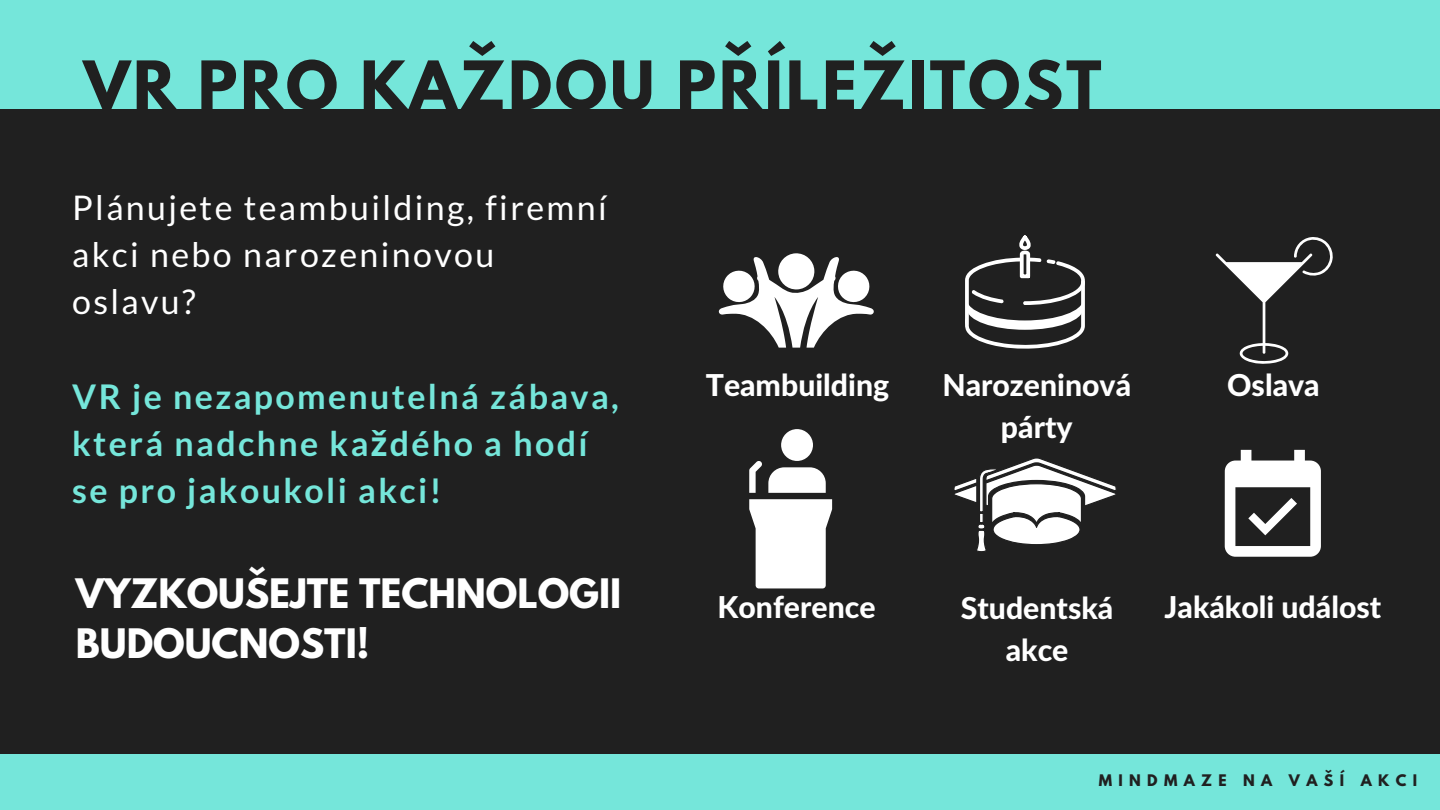
<style>
.page{position:relative;width:1440px;height:810px;background:#75e6da}
.page>*{position:absolute;margin:0;border:0;box-sizing:border-box;transform-origin:0 0}
.t1{font:700 59.4px "League Spartan";letter-spacing:.05em;color:#202020}
.t2{font:700 36px/50.2px "League Spartan";color:#fff}
.t3{font:700 34px/47.2px "Lato";letter-spacing:.07em;color:#75e6da}
.t4{font:34px/47.2px "Lato";letter-spacing:.07em;color:#fff}
.t5{font:800 30.2px/42px "Lato Latin";color:#fff;text-align:center}
.t6{font:700 14.1px "League Spartan";letter-spacing:.45em;color:#202020}
.s1{font-family:"Noto Sans"}
</style>
<div class="page">
<div style="left:0;top:109px;width:1440px;height:645px;background:#202020"></div>
<div style="left:781px;top:429px;width:32px;height:32px;background:#fff;border-radius:50%"></div>
<svg style="left:768px;top:467px;width:58px;height:26px;background:#e8e8e8"></svg>
<svg style="left:749px;top:461px;width:13px;height:32px"></svg>
<svg style="left:749px;top:499px;width:83px;height:89px;background:#e3e3e3"></svg>
<svg style="left:1216px;top:237px;width:117px;height:126px"></svg>
<svg style="left:1225px;top:450px;width:96px;height:107px"></svg>
<svg style="left:954px;top:458px;width:162px;height:94px"></svg>
<svg style="left:718px;top:253px;width:156px;height:95px"></svg>
<svg style="left:965px;top:235px;width:120px;height:114px"></svg>
<h1 class="t1" style="left:84px;top:56px;width:1019px">VR PRO KAŽDOU PŘÍLEŽITOST</h1>
<p class="t4" style="left:72px;top:183px;width:536px">Plánujete teambuilding, firemní akci nebo narozeninovou oslavu?</p>
<p class="t3" style="left:72px;top:372px;width:548px">VR je nezapomenutelná zábava, která nadchne ka<span class="s1">ž</span>dého a hodí se pro jakoukoli akci!</p>
<p class="t2" style="left:76px;top:573px;width:547px">VYZKOUŠEJTE TECHNOLOGII<br>BUDOUCNOSTI!</p>
<p class="t5" style="left:706px;top:366px;width:185px">Teambuilding</p>
<p class="t5" style="left:942px;top:366px;width:190px">Narozeninová párty</p>
<p class="t5" style="left:1227px;top:366px;width:94px">Oslava</p>
<p class="t5" style="left:717px;top:588px;width:160px">Konference</p>
<p class="t5" style="left:961px;top:589px;width:154px">Studentská akce</p>
<p class="t5" style="left:1165px;top:588px;width:218px">Jakákoli událost</p>
<p class="t6" style="left:1099px;top:774px;width:320px">MINDMAZE NA VAŠÍ AKCI</p>
</div>
